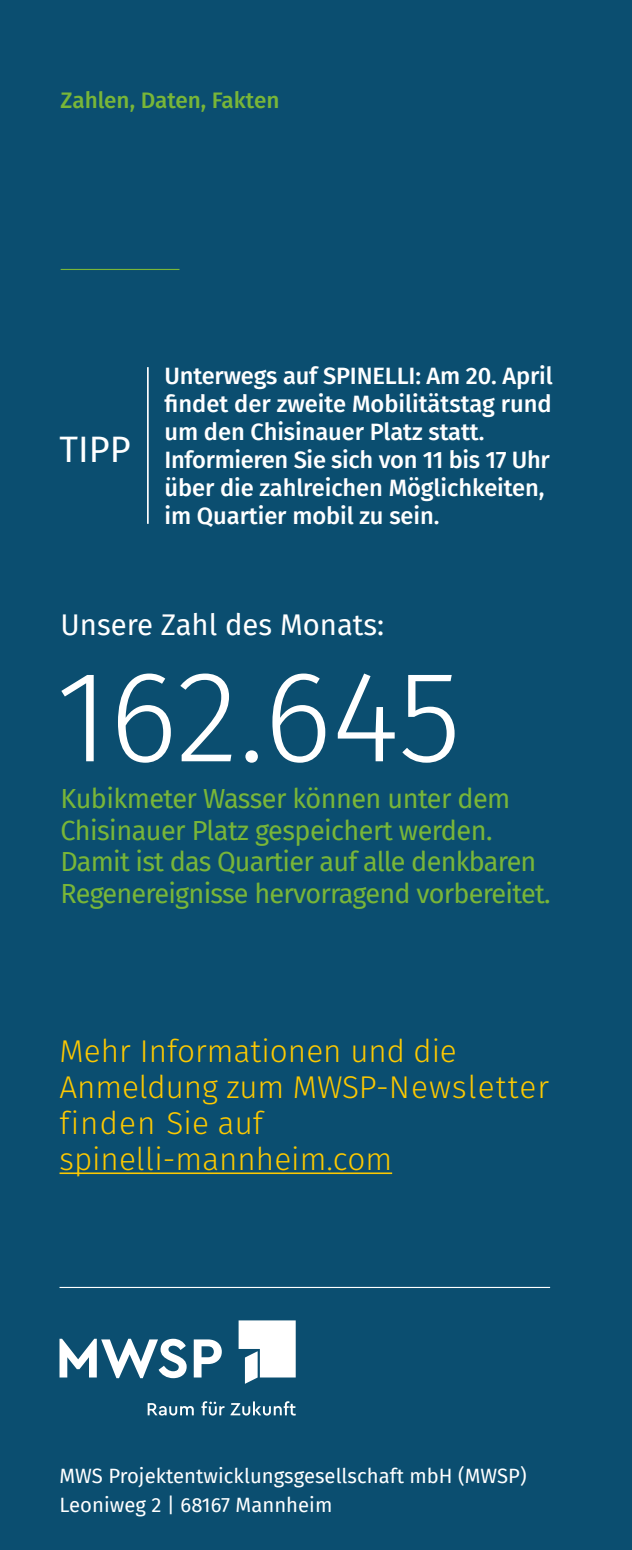
<style>
.page{position:relative;width:632px;height:1550px;background:#fff}
.page>*{position:absolute;margin:0;border:0;box-sizing:border-box;transform-origin:0 0}
.t1{font:300 129.83px "Fira Sans";letter-spacing:-.005em;color:#fff}
.t2{font:36px "Fira Sans";color:#fff}
.t3{font:300 31.5px/36px "Fira Sans";color:#fec900}
.t4{font:300 31.5px "Fira Sans";color:#fdc900}
.t5{font:29.25px "Fira Sans";color:#fff}
.t6{font:27px/31.5px "Fira Sans";letter-spacing:-.03em;color:#79b638}
.t7{font:500 23.62px/28.1px "Fira Sans";letter-spacing:-.005em;color:#fff}
.t8{font:500 22.5px "Fira Sans";color:#79b638}
.t9{font:20.25px "Fira Sans";color:#fff}
</style>
<div class="page">
<div style="left:0;top:0;width:631px;height:1550px;background:#0b4e70"></div>
<hr style="left:59px;top:1287px;width:491px;height:1px;background:#fff">
<svg style="left:148px;top:1401px;width:147px;height:14px"></svg>
<svg style="left:238px;top:1320px;width:57px;height:64px"></svg>
<svg style="left:59px;top:1339px;width:127px;height:39px"></svg>
<svg style="left:194px;top:1339px;width:28px;height:38px"></svg>
<hr style="left:59px;top:1172px;width:333px;height:2px;background:#fdc900">
<hr style="left:61px;top:269px;width:118px;height:1px;background:#79b638">
<hr style="left:147px;top:367px;width:2px;height:157px;background:#fff">
<p class="t8" style="left:61px;top:82px;width:220px">Zahlen, Daten, Fakten</p>
<p class="t2" style="left:59px;top:423px;width:73px">TIPP</p>
<p class="t7" style="left:164px;top:360px;width:389px">Unterwegs auf SPINELLI: Am 20. April findet der zweite Mobilitätstag rund um den Chisinauer Platz statt.<br>Informieren Sie sich von 11 bis 17 Uhr über die zahlreichen Möglichkeiten, im Quartier mobil zu sein.</p>
<p class="t5" style="left:60px;top:603px;width:325px">Unsere Zahl des Monats:</p>
<p class="t1" style="left:56px;top:623px;width:407px">162.645</p>
<p class="t6" style="left:60px;top:782px;width:491px">Kubikmeter Wasser können unter dem Chisinauer Platz gespeichert werden.<br>Damit ist das Quartier auf alle denkbaren Regenereignisse hervorragend vorbereitet.</p>
<p class="t3" style="left:59px;top:1033px;width:398px">Mehr Informationen und die</p>
<p class="t3" style="left:59px;top:1069px;width:491px">Anmeldung zum MWSP-Newsletter finden Sie auf</p>
<p class="t4" style="left:59px;top:1137px;width:334px">spinelli-mannheim.com</p>
<p class="t9" style="left:59px;top:1460px;width:468px">MWS Projektentwicklungsgesellschaft mbH (MWSP)</p>
<p class="t9" style="left:59px;top:1490px;width:274px">Leoniweg 2 | 68167 Mannheim</p>
</div>
